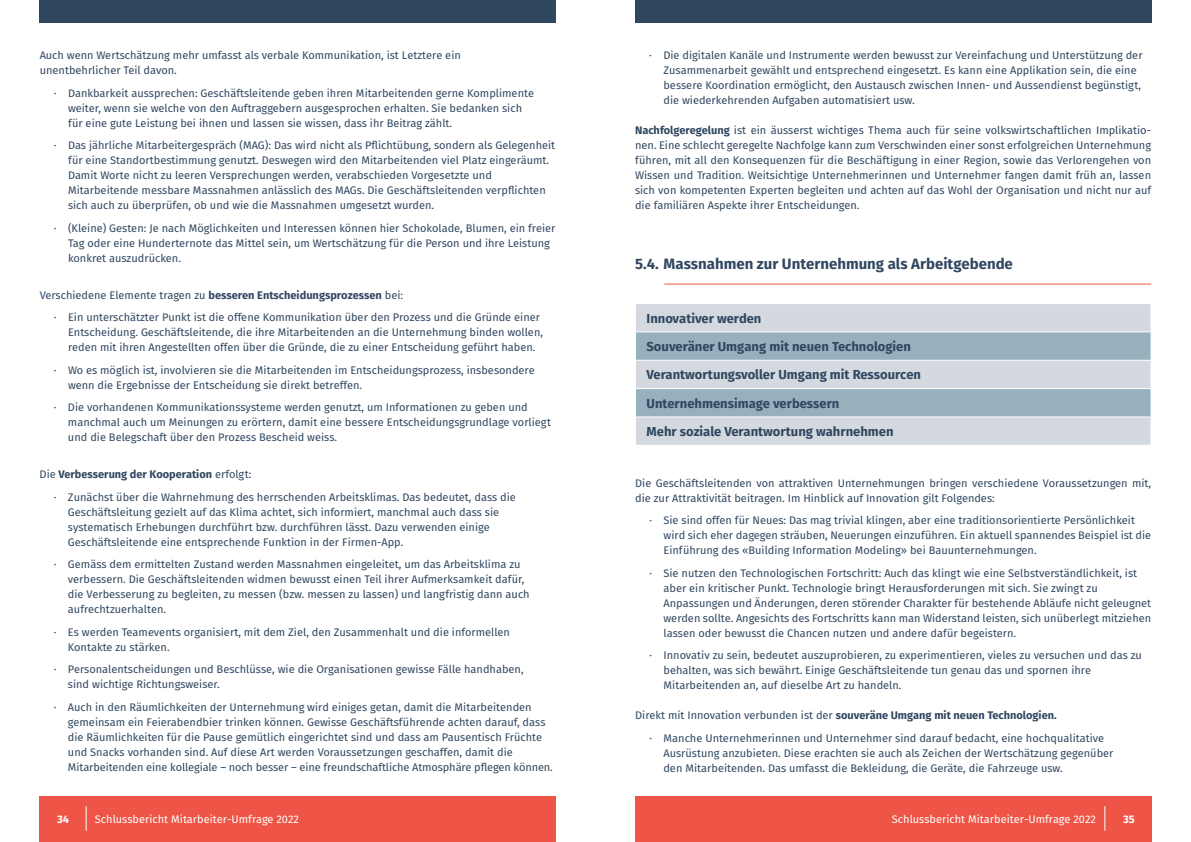
<style>
.page{position:relative;width:1191px;height:842px;background:#fff}
.page>*{position:absolute;margin:0;border:0;box-sizing:border-box;transform-origin:0 0}
.t1{font:700 15px "Fira Sans";color:#304760}
.t2{font:700 13px/28.3px "Fira Sans";color:#304760}
.t3{font:11px/15px "Fira Sans";color:#304760}
.t4{font:11px "Fira Sans";color:#fff}
.t5{font:700 11px "Fira Sans";color:#fff}
.s1{font-weight:700}
</style>
<div class="page">
<div style="left:40px;top:797px;width:516px;height:45px;background:#ee5547"></div>
<div style="left:40px;top:0;width:516px;height:23px;background:#304760"></div>
<div style="left:635px;top:0;width:516px;height:23px;background:#304760"></div>
<div style="left:635px;top:797px;width:516px;height:45px;background:#ee5547"></div>
<svg style="left:86px;top:806px;width:1px;height:25px"></svg>
<svg style="left:1104px;top:806px;width:1px;height:25px"></svg>
<hr style="left:664px;top:284px;width:487px;height:1px;background:#ee5547">
<div style="left:636px;top:304px;width:514px;height:141px;background:#d4d9e0"></div>
<svg style="left:636px;top:333px;width:514px;height:84px;fill:#97b0bd"></svg>
<hr style="left:635px;top:332px;width:516px;height:1px;background:#fff">
<hr style="left:635px;top:360px;width:516px;height:1px;background:#fff">
<hr style="left:635px;top:388px;width:516px;height:1px;background:#fff">
<hr style="left:635px;top:417px;width:516px;height:1px;background:#fff">
<svg style="left:1150px;top:304px;width:1px;height:141px"></svg>
<p class="t3" style="left:40px;top:48px;width:423px">Auch wenn Wertschätzung mehr umfasst als verbale Kommunikation, ist Letztere ein unentbehrlicher Teil davon.</p>
<p class="t3" style="left:68px;top:85px;width:467px;text-indent:-14px">· Dankbarkeit aussprechen: Geschäftsleitende geben ihren Mitarbeitenden gerne Komplimente weiter, wenn sie welche von den Auftraggebern ausgesprochen erhalten. Sie bedanken sich für eine gute Leistung bei ihnen und lassen sie wissen, dass ihr Beitrag zählt.</p>
<p class="t3" style="left:68px;top:138px;width:489px;text-indent:-14px">· Das jährliche Mitarbeitergespräch (MAG): Das wird nicht als Pflichtübung, sondern als Gelegenheit für eine Standortbestimmung genutzt. Deswegen wird den Mitarbeitenden viel Platz eingeräumt.<br>Damit Worte nicht zu leeren Versprechungen werden, verabschieden Vorgesetzte und Mitarbeitende messbare Massnahmen anlässlich des MAGs. Die Geschäftsleitenden verpflichten sich auch zu überprüfen, ob und wie die Massnahmen umgesetzt wurden.</p>
<p class="t3" style="left:68px;top:220px;width:489px;text-indent:-14px">· (Kleine) Gesten: Je nach Möglichkeiten und Interessen können hier Schokolade, Blumen, ein freier<br>Tag oder eine Hunderternote das Mittel sein, um Wertschätzung für die Person und ihre Leistung konkret auszudrücken.</p>
<p class="t3" style="left:54px;top:284px;width:488px;line-height:22.5px;text-indent:-14px">Verschiedene Elemente tragen zu <span class="s1">besseren Entscheidungsprozessen</span> bei:<br>· Ein unterschätzter Punkt ist die offene Kommunikation über den Prozess und die Gründe einer</p>
<p class="t3" style="left:68px;top:325px;width:476px">Entscheidung. Geschäftsleitende, die ihre Mitarbeitenden an die Unternehmung binden wollen, reden mit ihren Angestellten offen über die Gründe, die zu einer Entscheidung geführt haben.</p>
<p class="t3" style="left:68px;top:362px;width:468px;text-indent:-14px">· Wo es möglich ist, involvieren sie die Mitarbeitenden im Entscheidungsprozess, insbesondere wenn die Ergebnisse der Entscheidung sie direkt betreffen.</p>
<p class="t3" style="left:68px;top:400px;width:484px;text-indent:-14px">· Die vorhandenen Kommunikationssysteme werden genutzt, um Informationen zu geben und manchmal auch um Meinungen zu erörtern, damit eine bessere Entscheidungsgrundlage vorliegt und die Belegschaft über den Prozess Bescheid weiss.</p>
<p class="t3" style="left:54px;top:463px;width:464px;line-height:22.5px;text-indent:-14px">Die <span class="s1">Verbesserung der Kooperation</span> erfolgt:<br>· Zunächst über die Wahrnehmung des herrschenden Arbeitsklimas. Das bedeutet, dass die</p>
<p class="t3" style="left:68px;top:504px;width:433px">Geschäftsleitung gezielt auf das Klima achtet, sich informiert, manchmal auch dass sie systematisch Erhebungen durchführt bzw. durchführen lässt. Dazu verwenden einige<br>Geschäftsleitende eine entsprechende Funktion in der Firmen-App.</p>
<p class="t3" style="left:68px;top:557px;width:463px;text-indent:-14px">· Gemäss dem ermittelten Zustand werden Massnahmen eingeleitet, um das Arbeitsklima zu verbessern. Die Geschäftsleitenden widmen bewusst einen Teil ihrer Aufmerksamkeit dafür, die Verbesserung zu begleiten, zu messen (bzw. messen zu lassen) und langfristig dann auch aufrechtzuerhalten.</p>
<p class="t3" style="left:68px;top:624px;width:443px;text-indent:-14px">· Es werden Teamevents organisiert, mit dem Ziel, den Zusammenhalt und die informellen<br>Kontakte zu stärken.</p>
<p class="t3" style="left:68px;top:662px;width:457px;text-indent:-14px">· Personalentscheidungen und Beschlüsse, wie die Organisationen gewisse Fälle handhaben, sind wichtige Richtungsweiser.</p>
<p class="t3" style="left:68px;top:699px;width:486px;text-indent:-14px">· Auch in den Räumlichkeiten der Unternehmung wird einiges getan, damit die Mitarbeitenden gemeinsam ein Feierabendbier trinken können. Gewisse Geschäftsführende achten darauf, dass die Räumlichkeiten für die Pause gemütlich eingerichtet sind und dass am Pausentisch Früchte und Snacks vorhanden sind. Auf diese Art werden Voraussetzungen geschaffen, damit die Mitarbeitenden eine kollegiale – noch besser – eine freundschaftliche Atmosphäre pflegen können.</p>
<p class="t3" style="left:663px;top:48px;width:481px;text-indent:-14px">· Die digitalen Kanäle und Instrumente werden bewusst zur Vereinfachung und Unterstützung der Zusammenarbeit gewählt und entsprechend eingesetzt. Es kann eine Applikation sein, die eine bessere Koordination ermöglicht, den Austausch zwischen Innen- und Aussendienst begünstigt, die wiederkehrenden Aufgaben automatisiert usw.</p>
<p class="t3" style="left:635px;top:123px;width:517px;text-align:justify"><span class="s1">Nachfolgeregelung</span> ist ein äusserst wichtiges Thema auch für seine volkswirtschaftlichen Implikatio&shy;nen. Eine schlecht geregelte Nachfolge kann zum Verschwinden einer sonst erfolgreichen Unternehmung führen, mit all den Konsequenzen für die Beschäftigung in einer Region, sowie das Verlorengehen von Wissen und Tradition. Weitsichtige Unternehmerinnen und Unternehmer fangen damit früh an, lassen sich von kompetenten Experten begleiten und achten auf das Wohl der Organisation und nicht nur auf die familiären Aspekte ihrer Entscheidungen.</p>
<h1 class="t1" style="left:635px;top:254px;width:379px">5.4. Massnahmen zur Unternehmung als Arbeitgebende</h1>
<p class="t2" style="left:646px;top:304px;width:276px">Innovativer werden<br>Souveräner Umgang mit neuen Technologien Verantwortungsvoller Umgang mit Ressourcen Unternehmensimage verbessern<br>Mehr soziale Verantwortung wahrnehmen</p>
<p class="t3" style="left:635px;top:475px;width:517px">Die Geschäftsleitenden von attraktiven Unternehmungen bringen verschiedene Voraussetzungen mit, die zur Attraktivität beitragen. Im Hinblick auf Innovation gilt Folgendes:</p>
<p class="t3" style="left:663px;top:513px;width:489px;text-indent:-14px">· Sie sind offen für Neues: Das mag trivial klingen, aber eine traditionsorientierte Persönlichkeit wird sich eher dagegen sträuben, Neuerungen einzuführen. Ein aktuell spannendes Beispiel ist die<br>Einführung des «Building Information Modeling» bei Bauunternehmungen.</p>
<p class="t3" style="left:663px;top:565px;width:489px;text-indent:-14px">· Sie nutzen den Technologischen Fortschritt: Auch das klingt wie eine Selbstverständlichkeit, ist aber ein kritischer Punkt. Technologie bringt Herausforderungen mit sich. Sie zwingt zu Anpassungen und Änderungen, deren störender Charakter für bestehende Abläufe nicht geleugnet werden sollte. Angesichts des Fortschritts kann man Widerstand leisten, sich unüberlegt mitziehen lassen oder bewusst die Chancen nutzen und andere dafür begeistern.</p>
<p class="t3" style="left:663px;top:648px;width:480px;text-indent:-14px">· Innovativ zu sein, bedeutet auszuprobieren, zu experimentieren, vieles zu versuchen und das zu behalten, was sich bewährt. Einige Geschäftsleitende tun genau das und spornen ihre<br>Mitarbeitenden an, auf dieselbe Art zu handeln.</p>
<p class="t3" style="left:649px;top:704px;width:456px;line-height:22.5px;text-indent:-14px">Direkt mit Innovation verbunden ist der <span class="s1">souveräne Umgang mit neuen Technologien.<br></span>· Manche Unternehmerinnen und Unternehmer sind darauf bedacht, eine hochqualitative</p>
<p class="t3" style="left:663px;top:745px;width:451px">Ausrüstung anzubieten. Diese erachten sie auch als Zeichen der Wertschätzung gegenüber den Mitarbeitenden. Das umfasst die Bekleidung, die Geräte, die Fahrzeuge usw.</p>
<p class="t5" style="left:57px;top:811px;width:13px">34</p>
<p class="t4" style="left:95px;top:811px;width:205px">Schlussbericht Mitarbeiter-Umfrage 2022</p>
<p class="t4" style="left:892px;top:811px;width:205px">Schlussbericht Mitarbeiter-Umfrage 2022</p>
<p class="t5" style="left:1123px;top:811px;width:13px">35</p>
</div>
